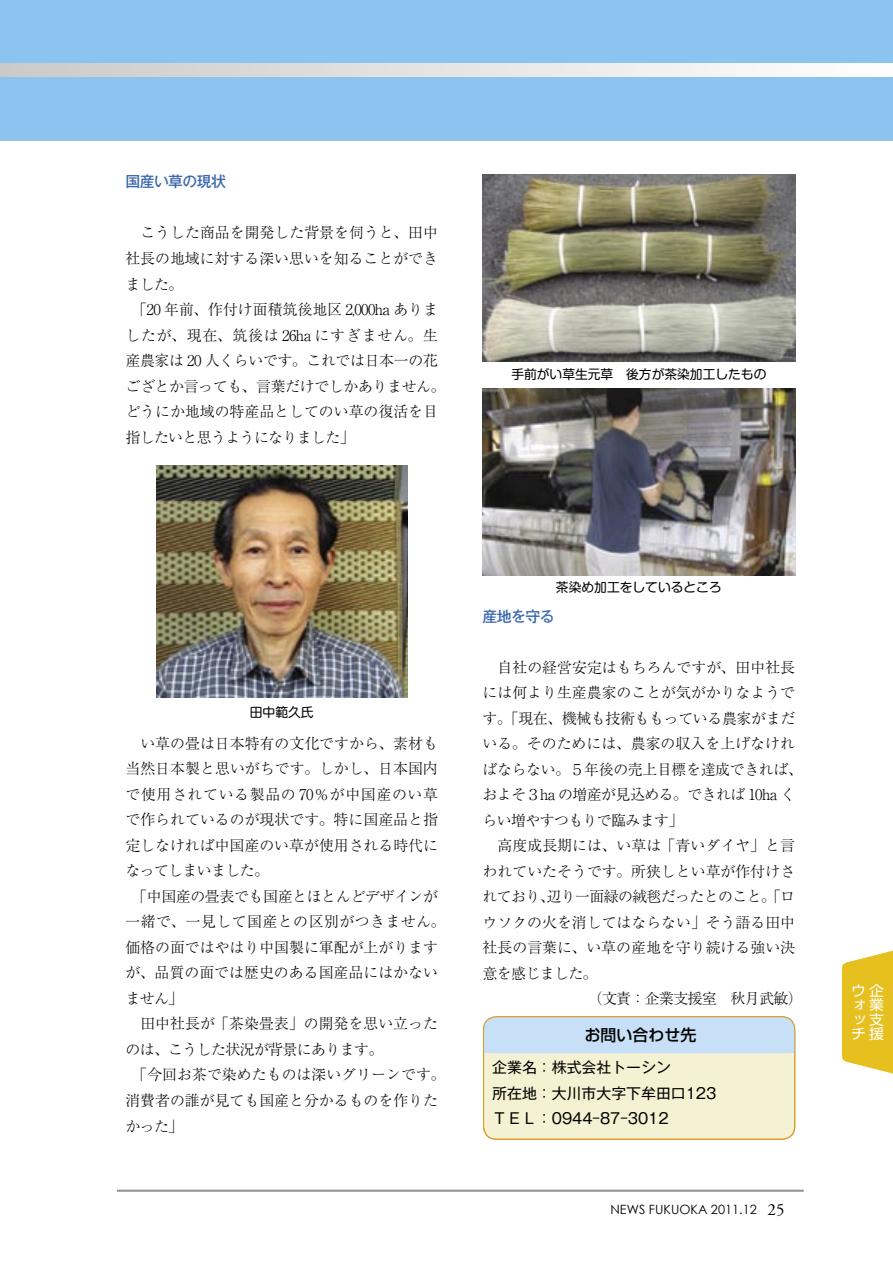
<style>
.page{position:relative;width:893px;height:1263px;background:#fff}
.page>*{position:absolute;margin:0;border:0;box-sizing:border-box;transform-origin:0 0}
.t1{font:500 15.9px "Shin Go Pr 5";color:#000}
.t2{font:300 14.85px/25.5px "Ryumin Pr 5";color:#000}
.t3{font:300 14.85px "Ryumin Pr 5";letter-spacing:-.04em;color:#000}
.t4{font:300 14.85px "Ryumin Pr 5";letter-spacing:-.02em;color:#000}
.t5{font:14.85px/25.5px "Gothic MB101 Pr 5";color:#000}
.t6{font:300 14.85px "Ryumin Pr 5";letter-spacing:-.035em;color:#000}
.t7{font:500 14.85px "Gothic MB101 Pr 5";letter-spacing:-.04em;color:#3c68ae}
.t8{font:14.1px/14.1px "Shin Go Pro";color:#fff;text-align:justify;scale:1.05 1}
.t9{font:12.75px "Shin M Go Pro";color:#000}
.t10{font:12.75px "Century Gothic";color:#000}
.s1{font-family:"Adobe Garamond Pro";font-size:16.95px}
</style>
<div class="page">
<hr style="left:117px;top:1189px;width:687px;height:3px;background:#939393">
<div style="left:0;top:0;width:893px;height:140px;background:#8dc4ef"></div>
<svg style="left:0;top:64px;width:893px;height:13px;background:#e4e4e4"></svg>
<svg style="left:842px;top:950px;width:51px;height:124px;background:#e8c738"></svg>
<img style="left:156px;top:466px;width:251px;height:231px">
<svg style="left:483px;top:1016px;width:313px;height:123px;background:#e6ebd9"></svg>
<img style="left:483px;top:174px;width:312px;height:187px">
<img style="left:483px;top:388px;width:312px;height:187px">
<p class="t7" style="left:125px;top:169px;width:102px">国産い草の現状</p>
<p class="t2" style="left:125px;top:219px;width:321px">　こうした商品を開発した背景を伺うと、田中社長の地域に対する深い思いを知ることができました。<br>　「20 年前、作付け面積筑後地区 2,000ha ありましたが、現在、筑後は 26ha にすぎません。生産農家は 20 人くらいです。これでは日本一の花ござとか言っても、言葉だけでしかありません。どうにか地域の特産品としてのい草の復活を目指したいと思うようになりました」</p>
<p class="t9" style="left:511px;top:363px;width:257px">手前がい草生元草　後方が茶染加工したもの</p>
<p class="t9" style="left:250px;top:702px;width:65px">田中範久氏</p>
<p class="t2" style="left:125px;top:729px;width:321px">　い草の畳は日本特有の文化ですから、素材も当然日本製と思いがちです。しかし、日本国内で使用されている製品の 70％が中国産のい草で作られているのが現状です。特に国産品と指定しなければ中国産のい草が使用される時代になってしまいました。<br>　「中国産の畳表でも国産とほとんどデザインが一緒で、一見して国産との区別がつきません。価格の面ではやはり中国製に軍配が上がりますが、品質の面では歴史のある国産品にはかないません」<br>　田中社長が「茶染畳表」の開発を思い立ったのは、こうした状況が背景にあります。<br>　「今回お茶で染めたものは深いグリーンです。消費者の誰が見ても国産と分かるものを作りたかった」</p>
<p class="t9" style="left:556px;top:577px;width:167px">茶染め加工をしているところ</p>
<p class="t7" style="left:483px;top:604px;width:74px">産地を守る</p>
<p class="t2" style="left:483px;top:653px;width:314px">　自社の経営安定はもちろんですが、田中社長</p>
<p class="t2" style="left:483px;top:679px;width:314px">には何より生産農家のことが気がかりなようで</p>
<p class="t4" style="left:483px;top:706px;width:314px">す。「現在、機械も技術ももっている農家がまだ</p>
<p class="t2" style="left:483px;top:730px;width:314px">いる。そのためには、農家の収入を上げなけれ</p>
<p class="t4" style="left:483px;top:757px;width:321px">ばならない。５年後の売上目標を達成できれば、</p>
<p class="t6" style="left:483px;top:783px;width:314px">およそ３ha の増産が見込める。できれば 10ha く</p>
<p class="t3" style="left:483px;top:808px;width:202px">らい増やすつもりで臨みます」</p>
<p class="t2" style="left:483px;top:832px;width:314px">　高度成長期には、い草は「青いダイヤ」と言</p>
<p class="t2" style="left:483px;top:857px;width:314px">われていたそうです。所狭しとい草が作付けさ</p>
<p class="t3" style="left:483px;top:885px;width:314px">れており、辺り一面緑の絨毯だったとのこと。「ロ</p>
<p class="t2" style="left:483px;top:908px;width:314px">ウソクの火を消してはならない」そう語る田中</p>
<p class="t2" style="left:483px;top:934px;width:314px">社長の言葉に、い草の産地を守り続ける強い決</p>
<p class="t3" style="left:483px;top:961px;width:116px">意を感じました。</p>
<p class="t3" style="left:588px;top:987px;width:216px">（文責：企業支援室　秋月武敏）</p>
<p class="t8" style="left:851px;top:982px;width:33px">ウ企ォ業ッ支チ援</p>
<p class="t1" style="left:585px;top:1022px;width:113px">お問い合わせ先</p>
<p class="t5" style="left:492px;top:1053px;width:226px">企業名：株式会社トーシン<br>所在地：大川市大字下牟田口123<br>ＴＥＬ：0944-87-3012</p>
<p class="t10" style="left:610px;top:1201px;width:176px">NEWS FUKUOKA 2011.12 <span class="s1">25</span></p>
</div>
